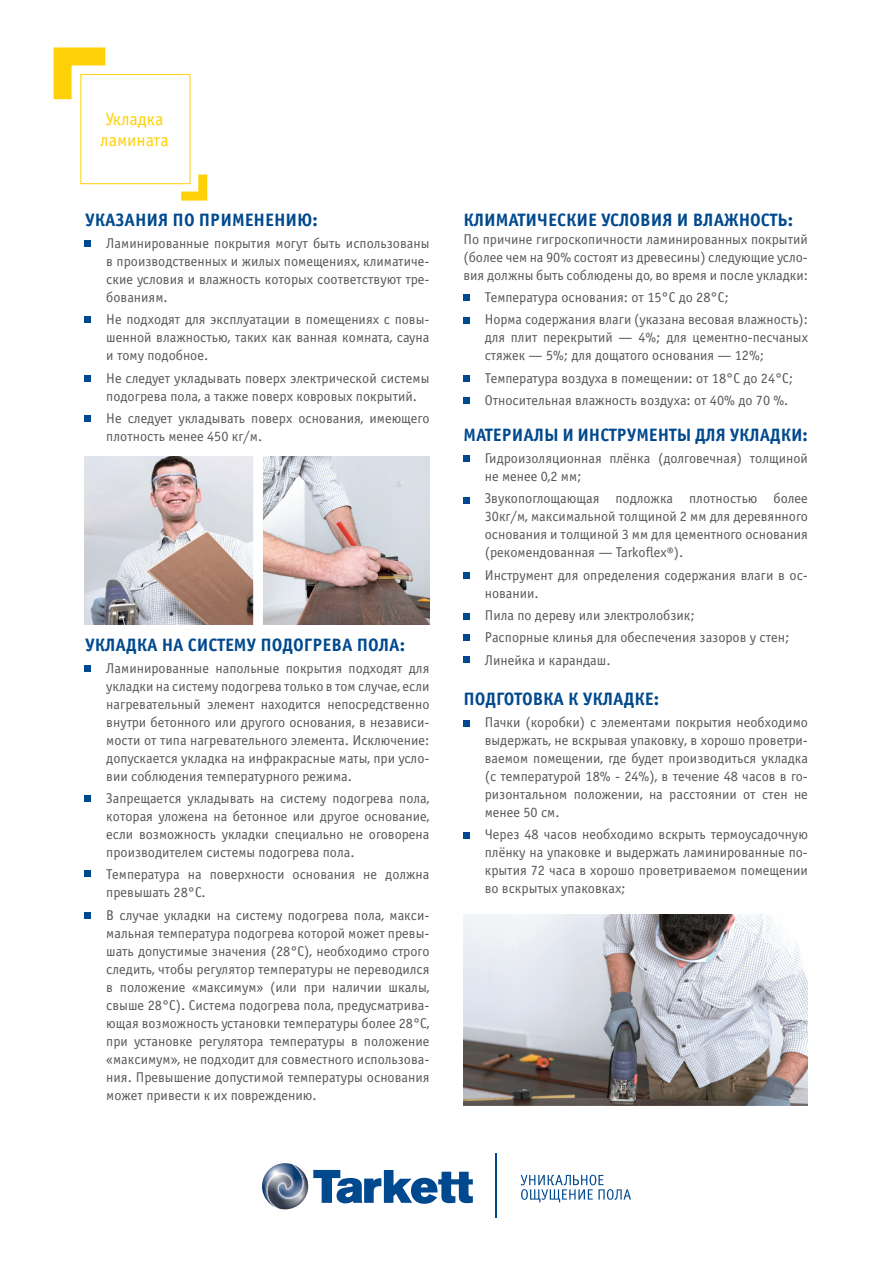
<style>
.page{position:relative;width:893px;height:1263px;background:#fff}
.page>*{position:absolute;margin:0;border:0;box-sizing:border-box;transform-origin:0 0}
.t1{font:700 18px "Officina Sans C";color:#01498e}
.t2{font:18px/21.6px "Officina Sans C";color:#fed006}
.t3{font:14.25px/18px "Officina Sans C";color:#57585a;text-align:justify}
</style>
<div class="page">
<svg style="left:313px;top:1170px;width:160px;height:34px"></svg>
<hr style="left:496px;top:1153px;width:1px;height:65px;background:#01498e">
<svg style="left:521px;top:1175px;width:110px;height:27px"></svg>
<img style="left:262px;top:1163px;width:46px;height:46px">
<img style="left:266px;top:1164px;width:38px;height:44px">
<div style="left:80px;top:74px;width:110px;height:110px;border:1px solid #fed006"></div>
<svg style="left:54px;top:47px;width:51px;height:52px"></svg>
<svg style="left:181px;top:175px;width:26px;height:26px"></svg>
<svg style="left:85px;top:415px;width:6px;height:6px"></svg>
<svg style="left:85px;top:376px;width:6px;height:6px"></svg>
<svg style="left:85px;top:316px;width:6px;height:6px"></svg>
<svg style="left:85px;top:240px;width:6px;height:6px"></svg>
<svg style="left:463px;top:317px;width:6px;height:6px"></svg>
<svg style="left:463px;top:376px;width:6px;height:6px"></svg>
<svg style="left:463px;top:294px;width:6px;height:6px"></svg>
<img style="left:85px;top:457px;width:344px;height:167px">
<div style="left:85px;top:665px;width:6px;height:7px;background:#01498e"></div>
<svg style="left:85px;top:795px;width:6px;height:6px"></svg>
<svg style="left:85px;top:912px;width:6px;height:6px"></svg>
<svg style="left:463px;top:397px;width:6px;height:6px"></svg>
<svg style="left:463px;top:456px;width:6px;height:6px"></svg>
<svg style="left:463px;top:573px;width:6px;height:6px"></svg>
<svg style="left:463px;top:720px;width:6px;height:6px"></svg>
<svg style="left:463px;top:832px;width:6px;height:6px"></svg>
<svg style="left:463px;top:497px;width:6px;height:6px"></svg>
<svg style="left:463px;top:613px;width:6px;height:6px"></svg>
<svg style="left:463px;top:634px;width:6px;height:6px"></svg>
<svg style="left:463px;top:657px;width:6px;height:6px"></svg>
<svg style="left:85px;top:871px;width:6px;height:6px"></svg>
<img style="left:463px;top:914px;width:345px;height:192px">
<p class="t2" style="left:100px;top:108px;width:70px">Укладка ламината</p>
<p class="t1" style="left:85px;top:210px;width:234px">УКАЗАНИЯ ПО ПРИМЕНЕНИЮ:</p>
<p class="t3" style="left:106px;top:235px;width:325px">Ламинированные покрытия могут быть использованы в производственных и жилых помещениях, климатиче&shy;ские условия и влажность которых соответствуют тре&shy;бованиям.</p>
<p class="t3" style="left:106px;top:311px;width:325px">Не подходят для эксплуатации в помещениях с повы&shy;шенной влажностью, таких как ванная комната, сауна и тому подобное.</p>
<p class="t3" style="left:106px;top:369px;width:325px">Не следует укладывать поверх электрической системы подогрева пола, а также поверх ковровых покрытий.</p>
<p class="t3" style="left:106px;top:409px;width:325px">Не следует укладывать поверх основания, имеющего плотность менее 450 кг/м.</p>
<p class="t1" style="left:85px;top:634px;width:321px">УКЛАДКА НА СИСТЕМУ ПОДОГРЕВА ПОЛА:</p>
<p class="t3" style="left:106px;top:659px;width:325px">Ламинированные напольные покрытия подходят для укладки на систему подогрева только в том случае, если нагревательный элемент находится непосредственно внутри бетонного или другого основания, в независи&shy;мости от типа нагревательного элемента. Исключение: допускается укладка на инфракрасные маты, при усло&shy;вии соблюдения температурного режима.</p>
<p class="t3" style="left:106px;top:789px;width:325px">Запрещается укладывать на систему подогрева пола, которая уложена на бетонное или другое основание, если возможность укладки специально не оговорена производителем системы подогрева пола.</p>
<p class="t3" style="left:106px;top:866px;width:325px">Температура на поверхности основания не должна превышать 28°C.</p>
<p class="t3" style="left:106px;top:906px;width:325px">В случае укладки на систему подогрева пола, макси&shy;мальная температура подогрева которой может превы&shy;шать допустимые значения (28°C), необходимо строго следить, чтобы регулятор температуры не переводился в положение «максимум» (или при наличии шкалы, свыше 28°C). Система подогрева пола, предусматрива&shy;ющая возможность установки температуры более 28°C, при установке регулятора температуры в положение «максимум», не подходит для совместного использова&shy;ния. Превышение допустимой температуры основания может привести к их повреждению.</p>
<p class="t1" style="left:463px;top:210px;width:331px">КЛИМАТИЧЕСКИЕ УСЛОВИЯ И ВЛАЖНОСТЬ:</p>
<p class="t3" style="left:463px;top:230px;width:346px">По причине гигроскопичности ламинированных покрытий (более чем на 90% состоят из древесины) следующие усло&shy;вия должны быть соблюдены до, во время и после укладки:</p>
<p class="t3" style="left:485px;top:287px;width:325px;line-height:22.2px">Температура основания: от 15°С до 28°С;<br>Норма содержания влаги (указана весовая влажность):</p>
<p class="t3" style="left:485px;top:329px;width:325px">для плит перекрытий — 4%; для цементно-песчаных стяжек — 5%; для дощатого основания — 12%;</p>
<p class="t3" style="left:485px;top:367px;width:310px;line-height:22.2px">Температура воздуха в помещении: от 18°С до 24°С;<br>Относительная влажность воздуха: от 40% до 70 %.</p>
<p class="t1" style="left:463px;top:425px;width:346px">МАТЕРИАЛЫ И ИНСТРУМЕНТЫ ДЛЯ УКЛАДКИ:</p>
<p class="t3" style="left:485px;top:450px;width:325px">Гидроизоляционная плёнка (долговечная) толщиной не менее 0,2 мм;</p>
<p class="t3" style="left:485px;top:490px;width:325px">Звукопоглощающая подложка плотностью более 30кг/м, максимальной толщиной 2 мм для деревянного основания и толщиной 3 мм для цементного основания (рекомендованная — Tarkoflex®).</p>
<p class="t3" style="left:485px;top:566px;width:325px">Инструмент для определения содержания влаги в ос&shy;новании.</p>
<p class="t3" style="left:485px;top:604px;width:306px;line-height:22.2px;text-align:left">Пила по дереву или электролобзик;<br>Распорные клинья для обеспечения зазоров у стен;<br>Линейка и карандаш.</p>
<p class="t1" style="left:463px;top:688px;width:197px">ПОДГОТОВКА К УКЛАДКЕ:</p>
<p class="t3" style="left:485px;top:713px;width:325px">Пачки (коробки) с элементами покрытия необходимо выдержать, не вскрывая упаковку, в хорошо проветри&shy;ваемом помещении, где будет производиться укладка (с температурой 18% - 24%), в течение 48 часов в го&shy;ризонтальном положении, на расстоянии от стен не менее 50 см.</p>
<p class="t3" style="left:485px;top:826px;width:325px">Через 48 часов необходимо вскрыть термоусадочную плёнку на упаковке и выдержать ламинированные по&shy;крытия 72 часа в хорошо проветриваемом помещении во вскрытых упаковках;</p>
</div>
